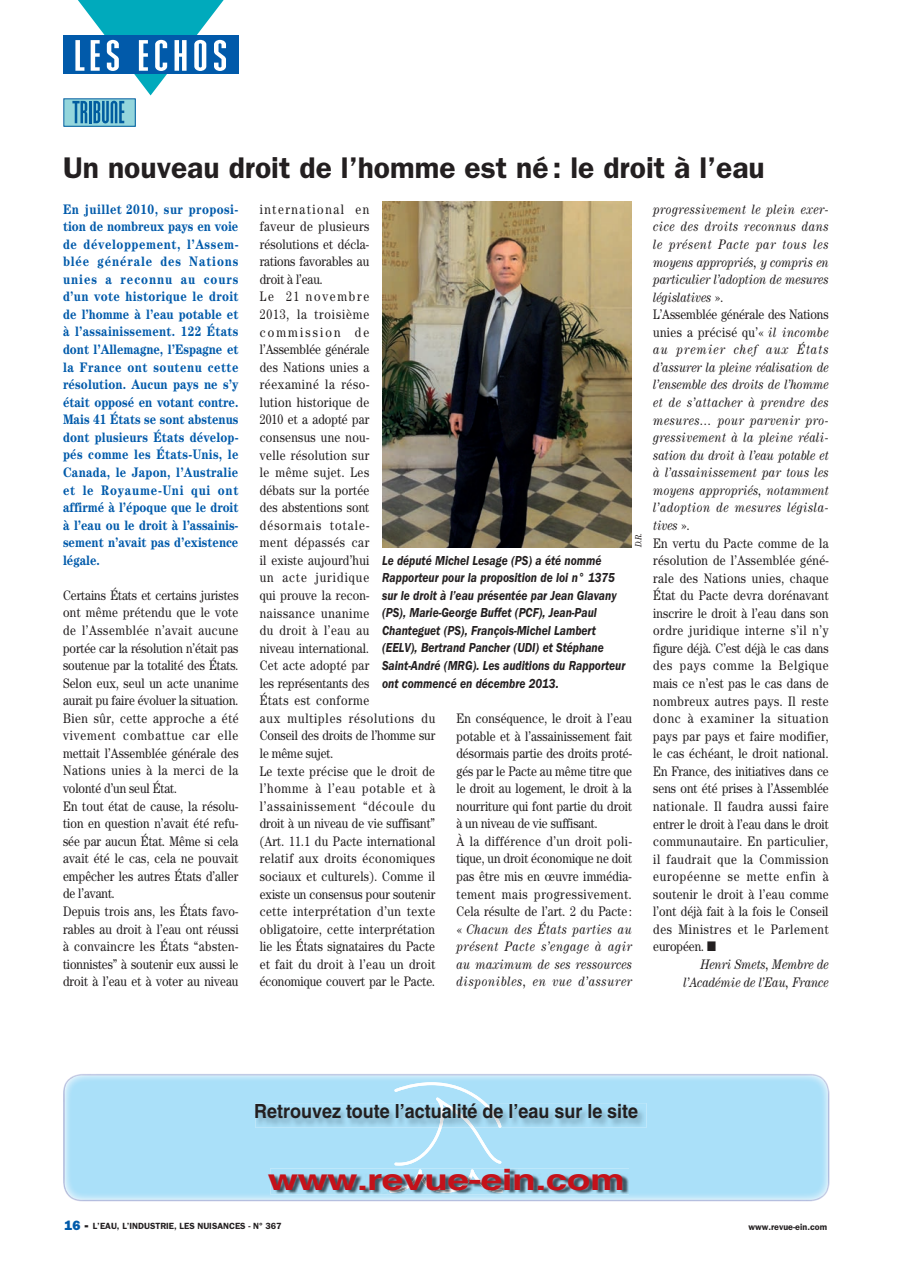
<style>
.page{position:relative;width:901px;height:1269px;background:#fff}
.page>*{position:absolute;margin:0;border:0;box-sizing:border-box;transform-origin:0 0}
.t1{font:600 30px "ITC Franklin Gothic Std";color:#231f20}
.t2{font:700 29.25px "Helvetica LT Std";letter-spacing:-.015em;color:#c4121a;scale:1.33 1}
.t3{font:700 19.5px "Helvetica LT Std";color:#231f20;scale:.92 1}
.t4{font:13.8px/17.5px "Century Std";letter-spacing:.015em;color:#231f20;scale:.85 1}
.t5{font:13.8px/17.5px "Century Std";letter-spacing:-.005em;color:#231f20;scale:.85 1}
.t6{font:700 13.8px/17.5px "Century Std";letter-spacing:-.005em;color:#015aaa;text-align:justify;scale:.85 1}
.t7{font:italic 13.8px "Century Std";letter-spacing:-.005em;color:#231f20;scale:.85 1}
.t8{font:italic 13.8px "Century Std";letter-spacing:.04em;color:#231f20;scale:.85 1}
.t9{font:italic 13.8px "Century Std";letter-spacing:.015em;color:#231f20;scale:.85 1}
.t10{font:13.8px "Century Std";letter-spacing:.045em;color:#231f20;scale:.85 1}
.t11{font:13.8px "Century Std";letter-spacing:.04em;color:#231f20;scale:.85 1}
.t12{font:13.8px "Century Std";letter-spacing:.035em;color:#231f20;scale:.85 1}
.t13{font:13.8px "Century Std";letter-spacing:.05em;color:#231f20;scale:.85 1}
.t14{font:13.8px "Century Std";letter-spacing:.055em;color:#231f20;scale:.85 1}
.t15{font:italic 13.8px "Century Std";letter-spacing:.055em;color:#231f20;scale:.85 1}
.t16{font:13.8px "Century Std";letter-spacing:.06em;color:#231f20;scale:.85 1}
.t17{font:13.8px "Century Std";letter-spacing:.065em;color:#231f20;scale:.85 1}
.t18{font:13.8px "Century Std";letter-spacing:.07em;color:#231f20;scale:.85 1}
.t19{font:italic 13.8px "Century Std";letter-spacing:.085em;color:#231f20;scale:.85 1}
.t20{font:italic 600 13.5px/17.5px "ITC Franklin Gothic Std";color:#231f20;scale:.85 1}
.t21{font:600 9px "ITC Franklin Gothic Std";color:#231f20}
.t22{font:italic 9px "Century Std";color:#231f20;scale:.85 1}
.s1{font-style:normal}
.s2{font-style:italic}
.s3{font-family:"ITC Franklin Gothic Std Hvy";font-weight:400;font-size:13.5px;color:#015aaa}
.s4{font-family:"ITC Franklin Gothic Std Hvy";font-weight:400;font-size:13.5px}
</style>
<div class="page">
<svg style="left:63px;top:0;width:175px;height:95px"></svg>
<div style="left:64px;top:99px;width:71px;height:27px;background:#94d6dc"></div>
<div style="left:63px;top:98px;width:73px;height:29px;border:1px solid #015d9f"></div>
<svg style="left:72px;top:101px;width:15px;height:22px"></svg>
<hr style="left:89px;top:101px;width:3px;height:22px;background:#015d9f">
<svg style="left:93px;top:101px;width:31px;height:22px"></svg>
<img style="left:382px;top:202px;width:250px;height:345px">
<img style="left:63px;top:1074px;width:766px;height:127px">
<img style="left:255px;top:1103px;width:391px;height:24px">
<img style="left:482px;top:1103px;width:19px;height:24px">
<img style="left:439px;top:1103px;width:35px;height:24px">
<img style="left:270px;top:1168px;width:359px;height:26px">
<img style="left:389px;top:1169px;width:114px;height:23px">
<p class="t1" style="left:63px;top:150px;width:703px">Un nouveau droit de l’homme est né : le droit à l’eau</p>
<p class="t6" style="left:63px;top:200px;width:208px">En juillet 2010, sur proposi&shy;tion de nombreux pays en voie de développement, l’Assem&shy;blée générale des Nations unies a reconnu au cours d’un vote historique le droit de l’homme à l’eau potable et à l’assainissement. 122 États dont l’Allemagne, l’Espagne et la France ont soutenu cette résolution. Aucun pays ne s’y était opposé en votant contre.<br>Mais 41 États se sont abstenus dont plusieurs États dévelop&shy;pés comme les États-Unis, le Canada, le Japon, l’Australie et le Royaume-Uni qui ont affirmé à l’époque que le droit à l’eau ou le droit à l’assainis&shy;sement n’avait pas d’existence légale.</p>
<p class="t4" style="left:63px;top:586px;width:208px">Certains États et certains juristes ont même prétendu que le vote de l’Assemblée n’avait aucune portée car la résolution n’était pas soutenue par la totalité des États.<br>Selon eux, seul un acte unanime aurait pu faire évoluer la situation.<br>Bien sûr, cette approche a été vivement combattue car elle mettait l’Assemblée générale des<br>Nations unies à la merci de la volonté d’un seul État.<br>En tout état de cause, la résolu&shy;tion en question n’avait été refu&shy;sée par aucun État. Même si cela avait été le cas, cela ne pouvait empêcher les autres États d’aller de l’avant.<br>Depuis trois ans, les États favo&shy;rables au droit à l’eau ont réussi à convaincre les États “absten&shy;tionnistes” à soutenir eux aussi le droit à l’eau et à voter au niveau</p>
<p class="t4" style="left:260px;top:200px;width:208px">international en<br>faveur de plusieurs<br>résolutions et décla-<br>rations favorables au<br>droit à l’eau.<br>Le 21 novembre<br>2013, la troisième commission de<br>l’Assemblée générale<br>des Nations unies a<br>réexaminé la réso-<br>lution historique de<br>2010 et a adopté par<br>consensus une nou-<br>velle résolution sur<br>le même sujet. Les<br>débats sur la portée<br>des abstentions sont<br>désormais totale-<br>ment dépassés car<br>il existe aujourd’hui<br>un acte juridique<br>qui prouve la recon-<br>naissance unanime<br>du droit à l’eau au<br>niveau international.<br>Cet acte adopté par<br>les représentants des<br>États est conforme<br>aux multiples résolutions du<br>Conseil des droits de l’homme sur le même sujet.<br>Le texte précise que le droit de l’homme à l’eau potable et à l’assainissement “découle du droit à un niveau de vie suffisant” (Art. 11.1 du Pacte international relatif aux droits économiques sociaux et culturels). Comme il existe un consensus pour soutenir cette interprétation d’un texte obligatoire, cette interprétation lie les États signataires du Pacte et fait du droit à l’eau un droit économique couvert par le Pacte.</p>
<p class="t8" style="left:653px;top:201px;width:208px">progressivement le plein exer-</p>
<p class="t8" style="left:653px;top:219px;width:208px">cice des droits reconnus dans</p>
<p class="t15" style="left:653px;top:236px;width:208px">le présent Pacte par tous les</p>
<p class="t7" style="left:653px;top:254px;width:208px">moyens appropriés, y compris en</p>
<p class="t7" style="left:653px;top:271px;width:208px">particulier l’adoption de mesures</p>
<p class="t7" style="left:653px;top:289px;width:84px">législatives <span class="s1">».</span></p>
<p class="t5" style="left:653px;top:305px;width:208px">L’Assemblée générale des Nations</p>
<p class="t4" style="left:653px;top:323px;width:208px">unies a précisé qu’« <span class="s2">il incombe</span></p>
<p class="t19" style="left:653px;top:342px;width:208px">au premier chef aux États</p>
<p class="t7" style="left:653px;top:359px;width:208px">d’assurer la pleine réalisation de</p>
<p class="t7" style="left:653px;top:377px;width:208px">l’ensemble des droits de l’homme</p>
<p class="t8" style="left:653px;top:394px;width:208px">et de s’attacher à prendre des</p>
<p class="t8" style="left:653px;top:412px;width:208px">mesures… pour parvenir pro-</p>
<p class="t9" style="left:653px;top:429px;width:208px">gressivement à la pleine réali-</p>
<p class="t7" style="left:653px;top:447px;width:208px">sation du droit à l’eau potable et</p>
<p class="t9" style="left:653px;top:464px;width:208px">à l’assainissement par tous les</p>
<p class="t9" style="left:653px;top:482px;width:208px">moyens appropriés, notamment</p>
<p class="t8" style="left:653px;top:500px;width:208px">l’adoption de mesures législa-</p>
<p class="t9" style="left:653px;top:517px;width:45px">tives <span class="s1">».</span></p>
<p class="t4" style="left:653px;top:534px;width:208px">En vertu du Pacte comme de la</p>
<p class="t4" style="left:653px;top:551px;width:208px">résolution de l’Assemblée géné-</p>
<p class="t11" style="left:653px;top:570px;width:208px">rale des Nations unies, chaque</p>
<p class="t4" style="left:653px;top:586px;width:208px">État du Pacte devra dorénavant</p>
<p class="t4" style="left:653px;top:604px;width:208px">inscrire le droit à l’eau dans son</p>
<p class="t10" style="left:653px;top:622px;width:208px">ordre juridique interne s’il n’y</p>
<p class="t5" style="left:653px;top:639px;width:208px">figure déjà. C’est déjà le cas dans</p>
<p class="t18" style="left:653px;top:657px;width:208px">des pays comme la Belgique</p>
<p class="t4" style="left:653px;top:674px;width:208px">mais ce n’est pas le cas dans de</p>
<p class="t11" style="left:653px;top:693px;width:208px">nombreux autres pays. Il reste</p>
<p class="t16" style="left:653px;top:710px;width:208px">donc à examiner la situation</p>
<p class="t4" style="left:653px;top:727px;width:208px">pays par pays et faire modifier,</p>
<p class="t4" style="left:653px;top:744px;width:208px">le cas échéant, le droit national.</p>
<p class="t5" style="left:653px;top:762px;width:208px">En France, des initiatives dans ce</p>
<p class="t4" style="left:653px;top:779px;width:208px">sens ont été prises à l’Assemblée</p>
<p class="t10" style="left:653px;top:798px;width:208px">nationale. Il faudra aussi faire</p>
<p class="t5" style="left:653px;top:814px;width:208px">entrer le droit à l’eau dans le droit</p>
<p class="t12" style="left:653px;top:833px;width:208px">communautaire. En particulier,</p>
<p class="t13" style="left:653px;top:851px;width:208px">il faudrait que la Commission</p>
<p class="t17" style="left:653px;top:868px;width:208px">européenne se mette enfin à</p>
<p class="t4" style="left:653px;top:885px;width:208px">soutenir le droit à l’eau comme</p>
<p class="t4" style="left:653px;top:902px;width:208px">l’ont déjà fait à la fois le Conseil</p>
<p class="t14" style="left:653px;top:921px;width:208px">des Ministres et le Parlement</p>
<p class="t5" style="left:653px;top:937px;width:75px">européen. ■</p>
<p class="t7" style="left:700px;top:956px;width:152px">Henri Smets, Membre de</p>
<p class="t7" style="left:683px;top:974px;width:172px">l’Académie de l’Eau, France</p>
<p class="t22" style="left:633px;top:547px;width:19px;rotate:-90deg">D.R.</p>
<p class="t20" style="left:382px;top:551px;width:288px">Le député Michel Lesage (PS) a été nommé Rapporteur pour la proposition de loi n° 1375 sur le droit à l’eau présentée par Jean Glavany (PS), Marie-George Buffet (PCF), Jean-Paul Chanteguet (PS), François-Michel Lambert (EELV), Bertrand Pancher (UDI) et Stéphane Saint-André (MRG). Les auditions du Rapporteur ont commencé en décembre 2013.</p>
<p class="t5" style="left:456px;top:709px;width:208px">En conséquence, le droit à l’eau potable et à l’assainissement fait désormais partie des droits proté&shy;gés par le Pacte au même titre que le droit au logement, le droit à la nourriture qui font partie du droit à un niveau de vie suffisant.<br>À la différence d’un droit poli&shy;tique, un droit économique ne doit pas être mis en œuvre immédia&shy;tement mais progressivement.<br>Cela résulte de l’art. 2 du Pacte : « <span class="s2">Chacun des États parties au présent Pacte s’engage à agir au maximum de ses ressources disponibles, en vue d’assurer</span></p>
<p class="t3" style="left:254px;top:1099px;width:419px">Retrouvez toute l’actualité de l’eau sur le site</p>
<p class="t2" style="left:268px;top:1161px;width:270px">www.revue-ein.com</p>
<p class="t21" style="left:65px;top:1220px;width:219px"><span class="s3">16</span> <span class="s4">-</span> L’EAU, L’INDUSTRIE, LES NUISANCES - N° 367</p>
<p class="t21" style="left:748px;top:1221px;width:80px">www.revue-ein.com</p>
</div>
